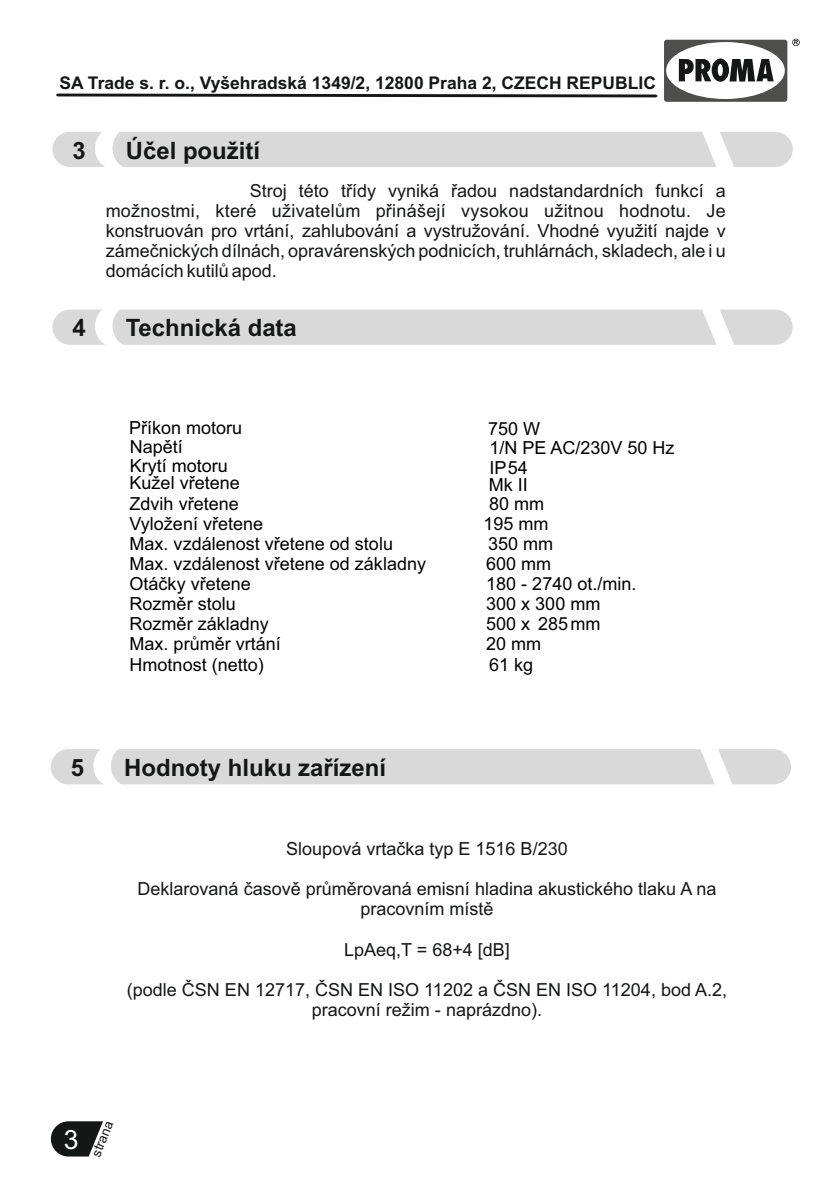
<style>
.page{position:relative;width:840px;height:1191px;background:#fff}
.page>*{position:absolute;margin:0;border:0;box-sizing:border-box;transform-origin:0 0}
.t1{font:26.6px "Arial";color:#fff}
.t2{font:700 23.8px "Arial";color:#151616}
.t3{font:18px/20.2px "Arial";color:#151616;text-align:center}
.t4{font:18px "Arial";color:#000}
.t5{font:700 17.4px "Arial";color:#151616}
.t6{font:13.4px "Arial";color:#151616}
</style>
<div class="page">
<svg style="left:51px;top:1121px;width:52px;height:35px"></svg>
<div style="left:52px;top:132px;width:740px;height:35px;background:#d9d9da;border-radius:18px"></div>
<svg style="left:702px;top:132px;width:32px;height:35px"></svg>
<svg style="left:664px;top:39px;width:135px;height:63px"></svg>
<svg style="left:56px;top:94px;width:601px;height:3px;background:#2b2c2c"></svg>
<svg style="left:95px;top:132px;width:28px;height:35px"></svg>
<div style="left:52px;top:309px;width:740px;height:36px;background:#d9d9da;border-radius:18px"></div>
<svg style="left:699px;top:309px;width:37px;height:36px"></svg>
<svg style="left:95px;top:309px;width:35px;height:36px"></svg>
<div style="left:51px;top:749px;width:739px;height:35px;background:#d9d9da;border-radius:18px"></div>
<svg style="left:697px;top:749px;width:38px;height:36px"></svg>
<svg style="left:93px;top:749px;width:35px;height:36px"></svg>
<p class="t5" style="left:59px;top:77px;width:597px">SA Trade s. r. o., Vyšehradská 1349/2, 12800 Praha 2, CZECH REPUBLIC</p>
<h2 class="t2" style="left:73px;top:141px;width:15px">3</h2>
<h2 class="t2" style="left:126px;top:141px;width:136px">Účel použití</h2>
<p class="t3" style="left:106px;top:182px;width:621px;text-align:justify;text-indent:144px">Stroj této třídy vyniká řadou nadstandardních funkcí a možnostmi, které uživatelům přinášejí vysokou užitnou hodnotu. Je konstruován pro vrtání, zahlubování a vystružování. Vhodné využití najde v zámečnických dílnách, opravárenských podnicích, truhlárnách, skladech, ale i u domácích kutilů apod.</p>
<h2 class="t2" style="left:73px;top:319px;width:15px">4</h2>
<h2 class="t2" style="left:126px;top:319px;width:172px">Technická data</h2>
<p class="t4" style="left:129px;top:421px;width:115px">Příkon motoru</p>
<p class="t4" style="left:488px;top:422px;width:54px">750 W</p>
<p class="t4" style="left:130px;top:440px;width:55px">Napětí</p>
<p class="t4" style="left:489px;top:441px;width:187px">1/N PE AC/230V 50 Hz</p>
<p class="t4" style="left:130px;top:459px;width:100px">Krytí motoru</p>
<p class="t4" style="left:489px;top:461px;width:40px">IP54</p>
<p class="t4" style="left:129px;top:476px;width:112px">Kužel vřetene</p>
<p class="t4" style="left:488px;top:478px;width:41px">Mk II</p>
<p class="t4" style="left:129px;top:496px;width:111px">Zdvih vřetene</p>
<p class="t4" style="left:489px;top:496px;width:57px">80 mm</p>
<p class="t4" style="left:129px;top:516px;width:135px">Vyložení vřetene</p>
<p class="t4" style="left:483px;top:516px;width:67px">195 mm</p>
<p class="t4" style="left:129px;top:537px;width:265px">Max. vzdálenost vřetene od stolu</p>
<p class="t4" style="left:488px;top:537px;width:67px">350 mm</p>
<p class="t4" style="left:129px;top:557px;width:298px">Max. vzdálenost vřetene od základny</p>
<p class="t4" style="left:486px;top:557px;width:67px">600 mm</p>
<p class="t4" style="left:129px;top:577px;width:123px">Otáčky vřetene</p>
<p class="t4" style="left:486px;top:577px;width:152px">180 - 2740 ot./min.</p>
<p class="t4" style="left:129px;top:597px;width:108px">Rozměr stolu</p>
<p class="t4" style="left:486px;top:597px;width:116px">300 x 300 mm</p>
<p class="t4" style="left:129px;top:617px;width:141px">Rozměr základny</p>
<p class="t4" style="left:486px;top:617px;width:116px">500 x 285 mm</p>
<p class="t4" style="left:129px;top:637px;width:153px">Max. průměr vrtání</p>
<p class="t4" style="left:486px;top:637px;width:57px">20 mm</p>
<p class="t4" style="left:129px;top:657px;width:136px">Hmotnost (netto)</p>
<p class="t4" style="left:489px;top:657px;width:46px">61 kg</p>
<h2 class="t2" style="left:71px;top:758px;width:15px">5</h2>
<h2 class="t2" style="left:124px;top:758px;width:263px">Hodnoty hluku zařízení</h2>
<p class="t3" style="left:286px;top:840px;width:283px">Sloupová vrtačka typ E 1516 B/230</p>
<p class="t3" style="left:137px;top:880px;width:580px">Deklarovaná časově průměrovaná emisní hladina akustického tlaku A na pracovním místě</p>
<p class="t3" style="left:344px;top:940px;width:167px">LpAeq,T = 68+4 [dB]</p>
<p class="t3" style="left:127px;top:981px;width:601px">(podle ČSN EN 12717, ČSN EN ISO 11202 a ČSN EN ISO 11204, bod A.2, pracovní režim - naprázdno).</p>
<h1 class="t1" style="left:64px;top:1129px;width:16px">3</h1>
<p class="t6" style="left:91px;top:1154px;width:39px;rotate:-68deg">strana</p>
</div>
